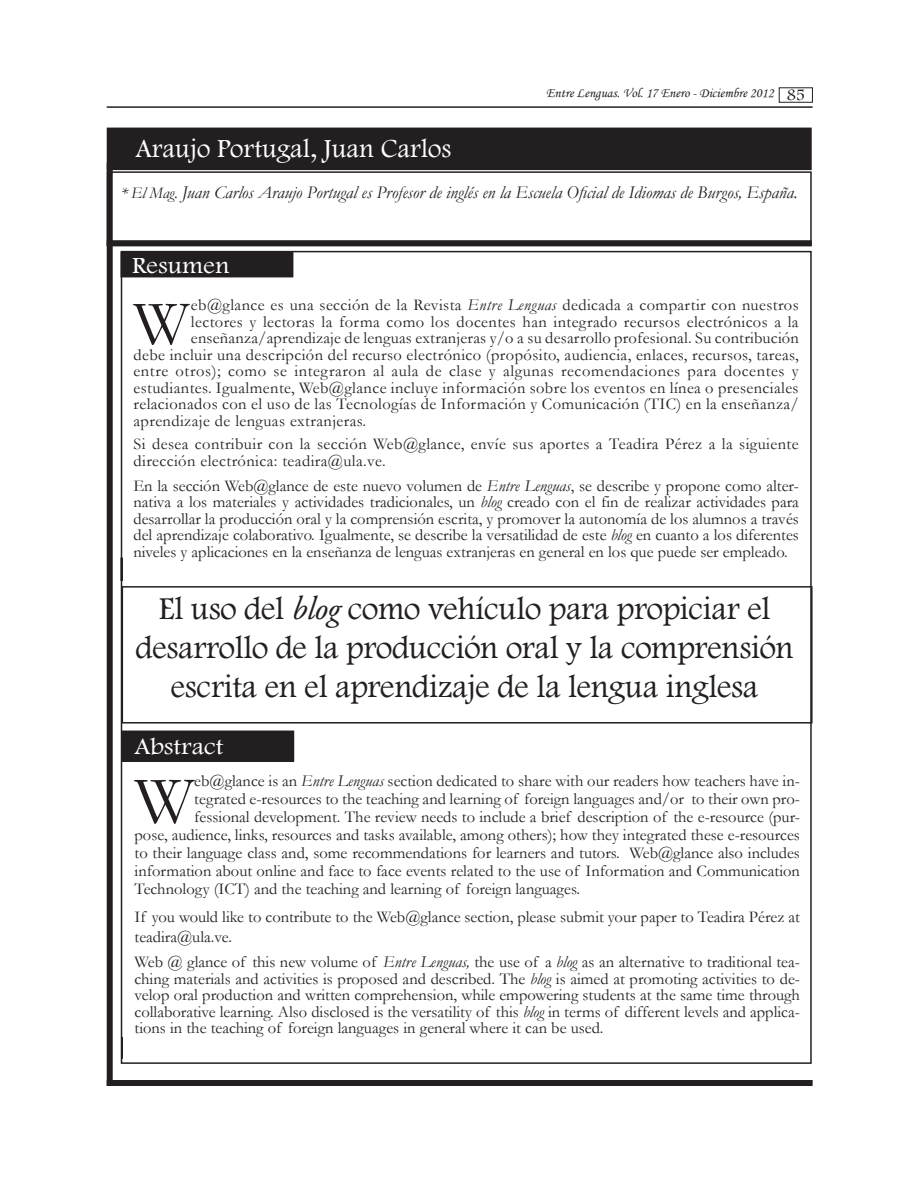
<style>
.page{position:relative;width:918px;height:1188px;background:#fff}
.page>*{position:absolute;margin:0;border:0;box-sizing:border-box;transform-origin:0 0}
.t1{font:67.5px "Garamond";color:#231f20}
.t2{font:63.15px "Garamond";color:#231f20}
.t3{font:33px/39px "Footlight MT Light";letter-spacing:-.01em;color:#231f20;text-align:center}
.t4{font:27px "Footlight MT Light";color:#fff}
.t5{font:24px "Footlight MT Light";color:#fff;scale:1.1 1}
.t6{font:italic 18px "Garamond";color:#231f20}
.t7{font:16.5px/16.5px "Garamond";color:#231f20;text-align:justify}
.t8{font:16.5px/16.5px "Garamond";letter-spacing:.025em;color:#231f20}
.t9{font:16.5px "Garamond";letter-spacing:.035em;color:#231f20}
.t10{font:13.5px "Monotype Corsiva";color:#231f20}
.s1{font-family:"Footlight MT Light";font-size:16.5px}
.s2{font-size:16.2px}
.s3{font-style:italic}
.s4{font-family:"Adobe Garamond";font-style:italic}
</style>
<div class="page">
<hr style="left:107px;top:106px;width:706px;height:2px;background:#231f20">
<div style="left:107px;top:163px;width:6px;height:923px;background:#231f20"></div>
<div style="left:107px;top:128px;width:704px;height:41px;background:#231f20"></div>
<div style="left:107px;top:128px;width:705px;height:42px;border:2px solid #231f20"></div>
<div style="left:107px;top:1080px;width:706px;height:6px;background:#231f20"></div>
<div style="left:122px;top:731px;width:172px;height:30px;background:#231f20"></div>
<div style="left:122px;top:586px;width:691px;height:138px;border:2px solid #231f20"></div>
<div style="left:121px;top:252px;width:172px;height:25px;background:#231f20"></div>
<div style="left:107px;top:171px;width:705px;height:75px;border:2px solid #231f20"></div>
<div style="left:107px;top:240px;width:705px;height:6px;background:#231f20"></div>
<p class="t10" style="left:546px;top:85px;width:260px">Entre Lenguas. Vol. 17 Enero - Diciembre 2012 <span class="s1">85</span></p>
<h3 class="t4" style="left:136px;top:132px;width:317px">Araujo Portugal, Juan Carlos</h3>
<p class="t6" style="left:121px;top:180px;width:678px"><span class="s2">* El Mag.</span> Juan Carlos Araujo Portugal es Profesor de inglés en la Escuela Oficial de Idiomas de Burgos, España.</p>
<h3 class="t5" style="left:132px;top:251px;width:90px">Resumen</h3>
<h2 class="t2" style="left:134px;top:281px;width:57px">W</h2>
<p class="t8" style="left:191px;top:296px;width:609px">eb@glance es una sección de la Revista <span class="s3">Entre Lenguas</span> dedicada a compartir con nuestros</p>
<p class="t8" style="left:191px;top:313px;width:609px">lectores y lectoras la forma como los docentes han integrado recursos electrónicos a la</p>
<p class="t7" style="left:191px;top:329px;width:610px">enseñanza/aprendizaje de lenguas extranjeras y/o a su desarrollo profesional. Su contribución</p>
<p class="t8" style="left:133px;top:346px;width:667px">debe incluir una descripción del recurso electrónico (propósito, audiencia, enlaces, recursos, tareas,</p>
<p class="t9" style="left:133px;top:360px;width:667px">entre otros); como se integraron al aula de clase y algunas recomendaciones para docentes y</p>
<p class="t8" style="left:133px;top:379px;width:667px">estudiantes. Igualmente, Web@glance incluye información sobre los eventos en línea o presenciales</p>
<p class="t8" style="left:133px;top:395px;width:667px">relacionados con el uso de las Tecnologías de Información y Comunicación (TIC) en la enseñanza/</p>
<p class="t8" style="left:133px;top:412px;width:234px">aprendizaje de lenguas extranjeras.</p>
<p class="t8" style="left:133px;top:435px;width:667px">Si desea contribuir con la sección Web@glance, envíe sus aportes a Teadira Pérez a la siguiente dirección electrónica: teadira@ula.ve.</p>
<p class="t7" style="left:133px;top:477px;width:667px">En la sección Web@glance de este nuevo volumen de <span class="s3">Entre Lenguas</span>, se describe y propone como alter&shy;nativa a los materiales y actividades tradicionales, un <span class="s3">blog</span> creado con el fin de realizar actividades para desarrollar la producción oral y la comprensión escrita, y promover la autonomía de los alumnos a través del aprendizaje colaborativo. Igualmente, se describe la versatilidad de este <span class="s3">blog</span> en cuanto a los diferentes niveles y aplicaciones en la enseñanza de lenguas extranjeras en general en los que puede ser empleado.</p>
<h3 class="t3" style="left:136px;top:588px;width:660px">El uso del <span class="s4">blog</span> como vehículo para propiciar el desarrollo de la producción oral y la comprensión escrita en el aprendizaje de la lengua inglesa</h3>
<h3 class="t5" style="left:135px;top:732px;width:82px">Abstract</h3>
<h1 class="t1" style="left:135px;top:755px;width:61px">W</h1>
<p class="t7" style="left:194px;top:772px;width:607px">eb@glance is an <span class="s3">Entre Lenguas</span> section dedicated to share with our readers how teachers have in-</p>
<p class="t7" style="left:194px;top:790px;width:607px">tegrated e-resources to the teaching and learning of foreign languages and/or to their own pro-</p>
<p class="t7" style="left:194px;top:808px;width:607px">fessional development. The review needs to include a brief description of the e-resource (pur-</p>
<p class="t7" style="left:135px;top:826px;width:667px">pose, audience, links, resources and tasks available, among others); how they integrated these e-resources</p>
<p class="t7" style="left:135px;top:844px;width:667px">to their language class and, some recommendations for learners and tutors. Web@glance also includes</p>
<p class="t7" style="left:135px;top:862px;width:667px">information about online and face to face events related to the use of Information and Communication</p>
<p class="t7" style="left:135px;top:880px;width:447px">Technology (ICT) and the teaching and learning of foreign languages.</p>
<p class="t7" style="left:135px;top:907px;width:667px;line-height:19.8px">If you would like to contribute to the Web@glance section, please submit your paper to Teadira Pérez at teadira@ula.ve.</p>
<p class="t7" style="left:135px;top:953px;width:667px">Web @ glance of this new volume of <span class="s3">Entre Lenguas,</span> the use of a <span class="s3">blog</span> as an alternative to traditional tea&shy;ching materials and activities is proposed and described. The <span class="s3">blog</span> is aimed at promoting activities to de&shy;velop oral production and written comprehension, while empowering students at the same time through collaborative learning. Also disclosed is the versatility of this <span class="s3">blog</span> in terms of different levels and applica&shy;tions in the teaching of foreign languages in general where it can be used.</p>
</div>
